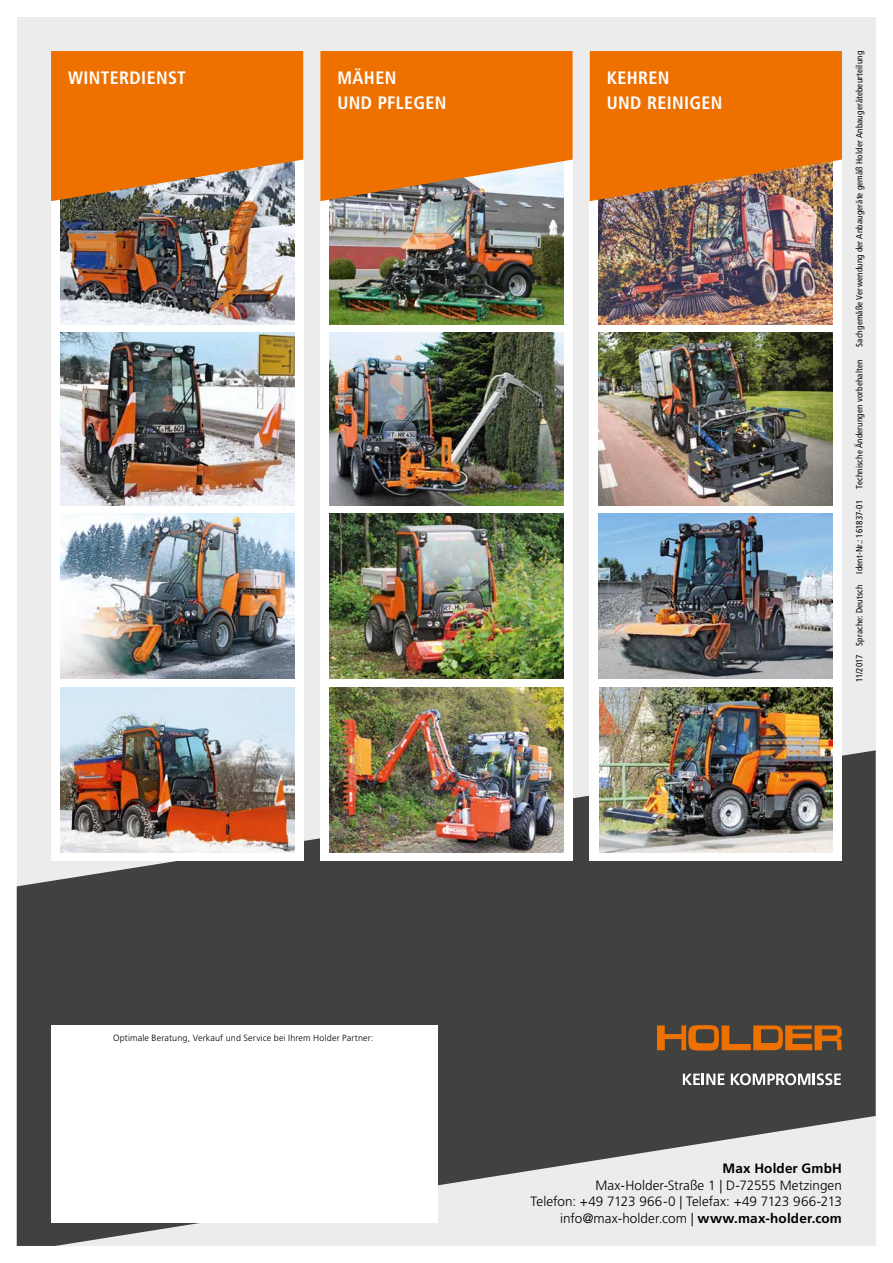
<style>
.page{position:relative;width:893px;height:1263px;background:#fff}
.page>*{position:absolute;margin:0;border:0;box-sizing:border-box;transform-origin:0 0}
.t1{font:700 condensed 18px/24.8px "Frutiger LT Std";letter-spacing:.02em;color:#fff}
.t2{font:300 13.5px/16.5px "Frutiger LT Std";color:#000;text-align:right}
.t3{font:700 13.5px "Frutiger LT Std";letter-spacing:.01em;color:#000}
.t4{font:condensed 9px "Frutiger LT Std";letter-spacing:.02em;color:#000}
.t5{font:300 9px "Frutiger LT Std";letter-spacing:.015em;color:#000}
.s1{font-weight:700}
</style>
<div class="page">
<div style="left:17px;top:17px;width:859px;height:1229px;background:#ececed"></div>
<svg style="left:17px;top:750px;width:859px;height:496px;fill:#414140"></svg>
<div style="left:51px;top:51px;width:252px;height:809px;background:#fff"></div>
<div style="left:320px;top:51px;width:253px;height:809px;background:#fff"></div>
<div style="left:590px;top:51px;width:252px;height:809px;background:#fff"></div>
<div style="left:51px;top:1025px;width:387px;height:198px;background:#fff"></div>
<img style="left:60px;top:201px;width:234px;height:123px">
<img style="left:329px;top:201px;width:234px;height:123px">
<img style="left:599px;top:201px;width:233px;height:123px">
<img style="left:61px;top:332px;width:233px;height:174px">
<img style="left:330px;top:332px;width:233px;height:174px">
<img style="left:599px;top:332px;width:234px;height:174px">
<img style="left:61px;top:514px;width:233px;height:165px">
<img style="left:330px;top:514px;width:233px;height:165px">
<img style="left:599px;top:514px;width:234px;height:165px">
<img style="left:61px;top:687px;width:233px;height:165px">
<img style="left:330px;top:687px;width:234px;height:165px">
<img style="left:599px;top:687px;width:234px;height:165px">
<svg style="left:657px;top:1025px;width:185px;height:26px;background:#9d5a1d"></svg>
<svg style="left:683px;top:1074px;width:41px;height:11px"></svg>
<svg style="left:731px;top:1073px;width:110px;height:12px"></svg>
<svg style="left:51px;top:51px;width:252px;height:150px;background:#e27716"></svg>
<svg style="left:320px;top:51px;width:253px;height:150px;background:#e67b1b"></svg>
<svg style="left:590px;top:51px;width:252px;height:150px;background:#e3720e"></svg>
<h1 class="t1" style="left:68px;top:65px;width:119px">WINTERDIENST</h1>
<h1 class="t1" style="left:337px;top:65px;width:111px">MÄHEN<br>UND PFLEGEN</h1>
<h1 class="t1" style="left:607px;top:65px;width:117px">KEHREN<br>UND REINIGEN</h1>
<p class="t4" style="left:854px;top:347px;width:297px;rotate:-90deg">Sachgemäße Verwendung der Anbaugeräte gemäß Holder Anbaugerätebeurteilung</p>
<p class="t4" style="left:854px;top:682px;width:324px;rotate:-90deg">11/2017 Sprache: Deutsch Ident-Nr.: 161837-01 Technische Änderungen vorbehalten</p>
<p class="t5" style="left:113px;top:1033px;width:262px">Optimale Beratung, Verkauf und Service bei Ihrem Holder Partner:</p>
<h2 class="t3" style="left:722px;top:1160px;width:121px">Max Holder GmbH</h2>
<h2 class="t2" style="left:531px;top:1177px;width:313px">Max-Holder-Straße 1 | D-72555 Metzingen<br>Telefon: +49 7123 966-0 | Telefax: +49 7123 966-213 info@max-holder.com | <span class="s1">www.max-holder.com</span></h2>
</div>
